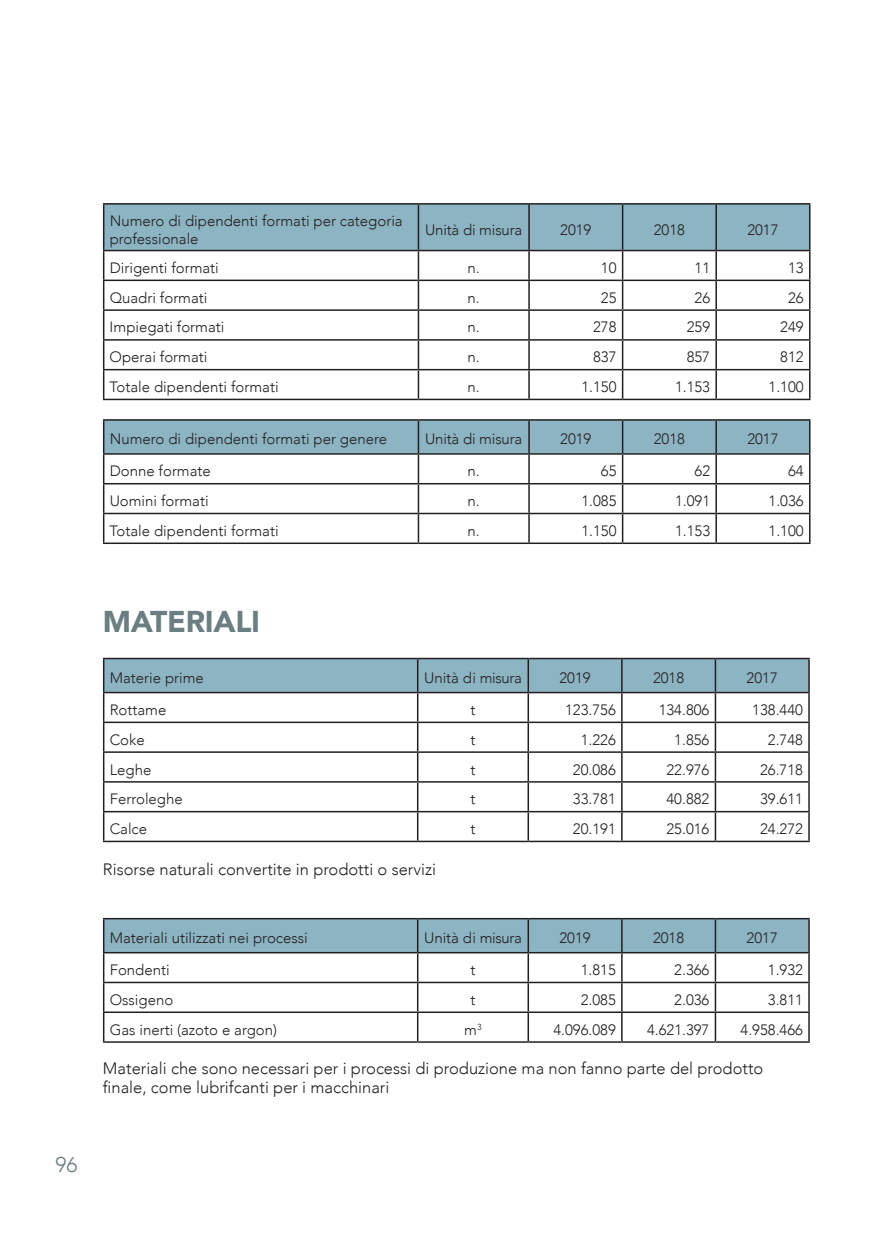
<style>
.page{position:relative;width:893px;height:1242px;background:#fff}
.page>*{position:absolute;margin:0;border:0;box-sizing:border-box;transform-origin:0 0}
.t1{font:900 30px "Avenir";letter-spacing:-.01em;color:#6b7e81}
.t2{font:300 21.3px "Avenir";color:#6b7e81}
.t3{font:300 16.5px/18.6px "Avenir";color:#231f20}
.t4{font:300 15px/18px "Avenir";color:#231f20}
</style>
<div class="page">
<hr style="left:103px;top:203px;width:315px;height:2px;background:#231f20">
<hr style="left:418px;top:203px;width:111px;height:2px;background:#231f20">
<hr style="left:529px;top:203px;width:93px;height:2px;background:#231f20">
<hr style="left:622px;top:203px;width:94px;height:2px;background:#231f20">
<hr style="left:716px;top:203px;width:94px;height:2px;background:#231f20">
<svg style="left:103px;top:204px;width:707px;height:195px"></svg>
<hr style="left:103px;top:399px;width:315px;height:1px;background:#231f20">
<hr style="left:418px;top:399px;width:111px;height:1px;background:#231f20">
<hr style="left:529px;top:399px;width:93px;height:1px;background:#231f20">
<hr style="left:622px;top:399px;width:94px;height:1px;background:#231f20">
<hr style="left:716px;top:399px;width:94px;height:1px;background:#231f20">
<hr style="left:103px;top:419px;width:315px;height:1px;background:#231f20">
<hr style="left:418px;top:419px;width:111px;height:1px;background:#231f20">
<hr style="left:529px;top:419px;width:93px;height:1px;background:#231f20">
<hr style="left:622px;top:419px;width:94px;height:1px;background:#231f20">
<hr style="left:716px;top:419px;width:94px;height:1px;background:#231f20">
<svg style="left:103px;top:420px;width:707px;height:122px"></svg>
<hr style="left:103px;top:542px;width:315px;height:2px;background:#231f20">
<hr style="left:418px;top:542px;width:111px;height:2px;background:#231f20">
<hr style="left:529px;top:542px;width:93px;height:2px;background:#231f20">
<hr style="left:622px;top:542px;width:94px;height:2px;background:#231f20">
<hr style="left:716px;top:542px;width:94px;height:2px;background:#231f20">
<svg style="left:103px;top:658px;width:706px;height:182px"></svg>
<hr style="left:103px;top:840px;width:315px;height:2px;background:#231f20">
<hr style="left:418px;top:840px;width:110px;height:2px;background:#231f20">
<hr style="left:528px;top:840px;width:94px;height:2px;background:#231f20">
<hr style="left:622px;top:840px;width:93px;height:2px;background:#231f20">
<hr style="left:715px;top:840px;width:94px;height:2px;background:#231f20">
<svg style="left:103px;top:918px;width:706px;height:123px"></svg>
<hr style="left:103px;top:1041px;width:315px;height:1px;background:#231f20">
<hr style="left:418px;top:1041px;width:110px;height:1px;background:#231f20">
<hr style="left:528px;top:1041px;width:94px;height:1px;background:#231f20">
<hr style="left:622px;top:1041px;width:93px;height:1px;background:#231f20">
<hr style="left:715px;top:1041px;width:94px;height:1px;background:#231f20">
<p class="t4" style="left:110px;top:211px;width:294px">Numero di dipendenti formati per categoria professionale</p>
<p class="t4" style="left:425px;top:220px;width:99px">Unità di misura</p>
<p class="t4" style="left:560px;top:220px;width:33px">2019</p>
<p class="t4" style="left:654px;top:220px;width:33px">2018</p>
<p class="t4" style="left:747px;top:220px;width:33px">2017</p>
<p class="t4" style="left:110px;top:259px;width:111px">Dirigenti formati</p>
<p class="t4" style="left:467px;top:259px;width:14px">n.</p>
<p class="t4" style="left:601px;top:259px;width:17px">10</p>
<p class="t4" style="left:694px;top:259px;width:17px">11</p>
<p class="t4" style="left:788px;top:259px;width:17px">13</p>
<p class="t4" style="left:110px;top:288px;width:99px">Quadri formati</p>
<p class="t4" style="left:467px;top:288px;width:14px">n.</p>
<p class="t4" style="left:601px;top:288px;width:17px">25</p>
<p class="t4" style="left:694px;top:288px;width:17px">26</p>
<p class="t4" style="left:788px;top:288px;width:17px">26</p>
<p class="t4" style="left:110px;top:318px;width:116px">Impiegati formati</p>
<p class="t4" style="left:467px;top:318px;width:14px">n.</p>
<p class="t4" style="left:593px;top:318px;width:25px">278</p>
<p class="t4" style="left:686px;top:318px;width:25px">259</p>
<p class="t4" style="left:780px;top:318px;width:25px">249</p>
<p class="t4" style="left:110px;top:348px;width:99px">Operai formati</p>
<p class="t4" style="left:467px;top:348px;width:14px">n.</p>
<p class="t4" style="left:593px;top:348px;width:25px">837</p>
<p class="t4" style="left:686px;top:348px;width:25px">857</p>
<p class="t4" style="left:780px;top:348px;width:25px">812</p>
<p class="t4" style="left:110px;top:378px;width:170px">Totale dipendenti formati</p>
<p class="t4" style="left:467px;top:378px;width:14px">n.</p>
<p class="t4" style="left:581px;top:378px;width:37px">1.150</p>
<p class="t4" style="left:675px;top:378px;width:37px">1.153</p>
<p class="t4" style="left:768px;top:378px;width:37px">1.100</p>
<p class="t4" style="left:110px;top:430px;width:279px">Numero di dipendenti formati per genere</p>
<p class="t4" style="left:425px;top:430px;width:99px">Unità di misura</p>
<p class="t4" style="left:560px;top:430px;width:33px">2019</p>
<p class="t4" style="left:654px;top:430px;width:33px">2018</p>
<p class="t4" style="left:747px;top:430px;width:33px">2017</p>
<p class="t4" style="left:110px;top:462px;width:103px">Donne formate</p>
<p class="t4" style="left:467px;top:462px;width:14px">n.</p>
<p class="t4" style="left:601px;top:462px;width:17px">65</p>
<p class="t4" style="left:694px;top:462px;width:17px">62</p>
<p class="t4" style="left:788px;top:462px;width:17px">64</p>
<p class="t4" style="left:110px;top:492px;width:100px">Uomini formati</p>
<p class="t4" style="left:467px;top:492px;width:14px">n.</p>
<p class="t4" style="left:581px;top:492px;width:37px">1.085</p>
<p class="t4" style="left:675px;top:492px;width:37px">1.091</p>
<p class="t4" style="left:768px;top:492px;width:37px">1.036</p>
<p class="t4" style="left:110px;top:522px;width:170px">Totale dipendenti formati</p>
<p class="t4" style="left:467px;top:522px;width:14px">n.</p>
<p class="t4" style="left:581px;top:522px;width:37px">1.150</p>
<p class="t4" style="left:675px;top:522px;width:37px">1.153</p>
<p class="t4" style="left:768px;top:522px;width:37px">1.100</p>
<h2 class="t2" style="left:56px;top:1152px;width:24px">96</h2>
<h1 class="t1" style="left:103px;top:596px;width:154px">MATERIALI</h1>
<p class="t4" style="left:110px;top:669px;width:96px">Materie prime</p>
<p class="t4" style="left:424px;top:669px;width:99px">Unità di misura</p>
<p class="t4" style="left:559px;top:669px;width:33px">2019</p>
<p class="t4" style="left:653px;top:669px;width:33px">2018</p>
<p class="t4" style="left:746px;top:669px;width:33px">2017</p>
<p class="t4" style="left:110px;top:701px;width:58px">Rottame</p>
<p class="t4" style="left:470px;top:701px;width:6px">t</p>
<p class="t4" style="left:565px;top:701px;width:52px">123.756</p>
<p class="t4" style="left:658px;top:701px;width:52px">134.806</p>
<p class="t4" style="left:752px;top:701px;width:52px">138.440</p>
<p class="t4" style="left:110px;top:730px;width:37px">Coke</p>
<p class="t4" style="left:470px;top:730px;width:6px">t</p>
<p class="t4" style="left:581px;top:730px;width:37px">1.226</p>
<p class="t4" style="left:674px;top:730px;width:37px">1.856</p>
<p class="t4" style="left:768px;top:730px;width:37px">2.748</p>
<p class="t4" style="left:110px;top:760px;width:43px">Leghe</p>
<p class="t4" style="left:470px;top:760px;width:6px">t</p>
<p class="t4" style="left:573px;top:760px;width:44px">20.086</p>
<p class="t4" style="left:666px;top:760px;width:44px">22.976</p>
<p class="t4" style="left:760px;top:760px;width:44px">26.718</p>
<p class="t4" style="left:110px;top:790px;width:75px">Ferroleghe</p>
<p class="t4" style="left:470px;top:790px;width:6px">t</p>
<p class="t4" style="left:573px;top:790px;width:44px">33.781</p>
<p class="t4" style="left:666px;top:790px;width:44px">40.882</p>
<p class="t4" style="left:760px;top:790px;width:44px">39.611</p>
<p class="t4" style="left:110px;top:820px;width:39px">Calce</p>
<p class="t4" style="left:470px;top:820px;width:6px">t</p>
<p class="t4" style="left:573px;top:820px;width:44px">20.191</p>
<p class="t4" style="left:666px;top:820px;width:44px">25.016</p>
<p class="t4" style="left:760px;top:820px;width:44px">24.272</p>
<p class="t3" style="left:103px;top:859px;width:334px">Risorse naturali convertite in prodotti o servizi</p>
<p class="t4" style="left:110px;top:929px;width:200px">Materiali utilizzati nei processi</p>
<p class="t4" style="left:424px;top:929px;width:99px">Unità di misura</p>
<p class="t4" style="left:559px;top:929px;width:33px">2019</p>
<p class="t4" style="left:653px;top:929px;width:33px">2018</p>
<p class="t4" style="left:746px;top:929px;width:33px">2017</p>
<p class="t4" style="left:110px;top:961px;width:62px">Fondenti</p>
<p class="t4" style="left:470px;top:961px;width:6px">t</p>
<p class="t4" style="left:581px;top:961px;width:37px">1.815</p>
<p class="t4" style="left:674px;top:961px;width:37px">2.366</p>
<p class="t4" style="left:768px;top:961px;width:37px">1.932</p>
<p class="t4" style="left:110px;top:990px;width:65px">Ossigeno</p>
<p class="t4" style="left:470px;top:990px;width:6px">t</p>
<p class="t4" style="left:581px;top:990px;width:37px">2.085</p>
<p class="t4" style="left:674px;top:990px;width:37px">2.036</p>
<p class="t4" style="left:768px;top:990px;width:37px">3.811</p>
<p class="t4" style="left:110px;top:1020px;width:169px">Gas inerti (azoto e argon)</p>
<p class="t4" style="left:464px;top:1020px;width:19px">m<sup>3</sup></p>
<p class="t4" style="left:553px;top:1020px;width:64px">4.096.089</p>
<p class="t4" style="left:647px;top:1020px;width:64px">4.621.397</p>
<p class="t4" style="left:740px;top:1020px;width:64px">4.958.466</p>
<p class="t3" style="left:103px;top:1059px;width:662px">Materiali che sono necessari per i processi di produzione ma non fanno parte del prodotto finale, come lubrifcanti per i macchinari</p>
</div>
